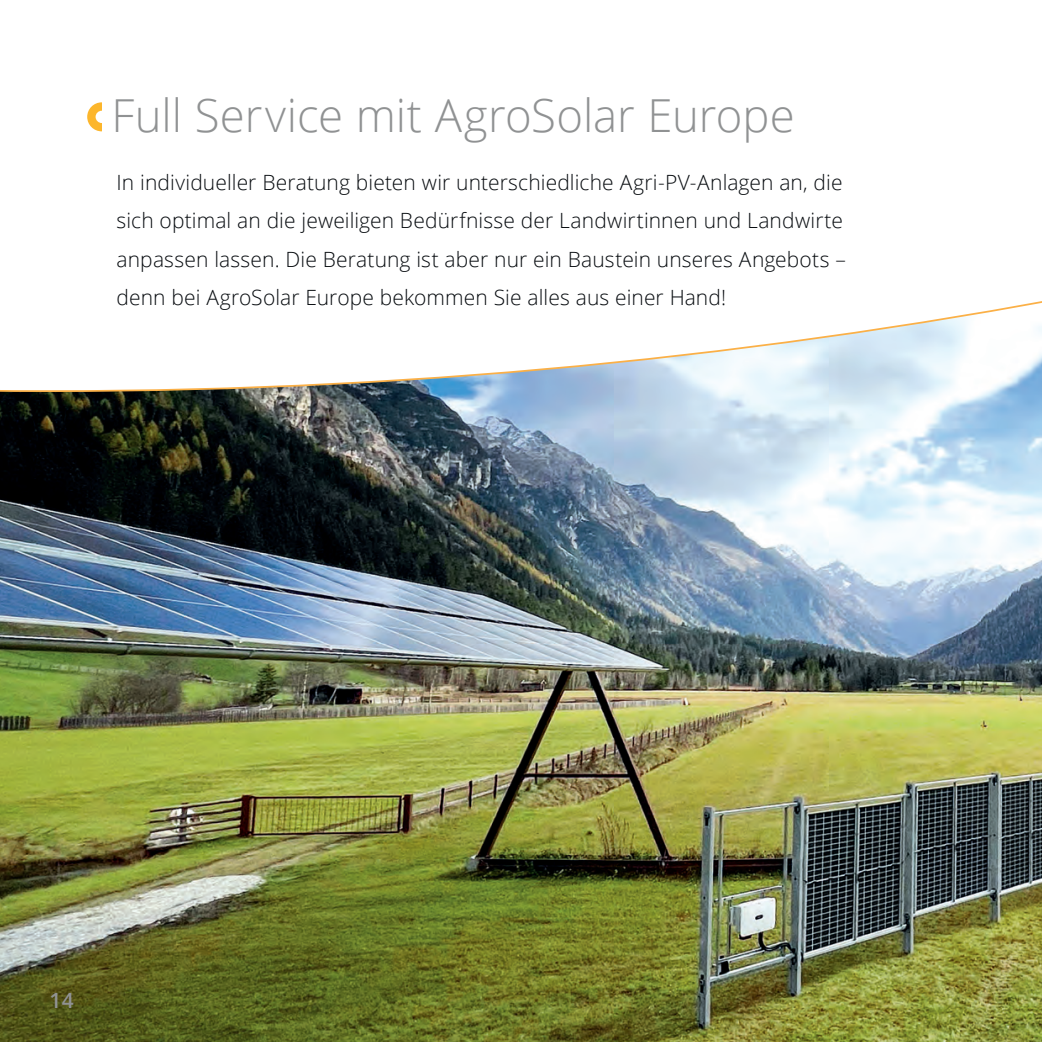
<style>
.page{position:relative;width:1042px;height:1042px;background:#fff}
.page>*{position:absolute;margin:0;border:0;box-sizing:border-box;transform-origin:0 0}
.t1{font:300 45.5px "Open Sans";color:#909293}
.t2{font:300 21px/38.5px "Open Sans";letter-spacing:.005em;color:#080c10}
.t3{font:600 21px "Open Sans";color:#909293}
</style>
<div class="page">
<img style="left:0;top:392px;width:1042px;height:650px">
<svg style="left:0;top:131px;width:1042px;height:261px"></svg>
<svg style="left:87px;top:102px;width:15px;height:29px"></svg>
<h1 class="t1" style="left:112px;top:84px;width:685px">Full Service mit AgroSolar Europe</h1>
<p class="t2" style="left:117px;top:162px;width:731px">In individueller Beratung bieten wir unterschiedliche Agri-PV-Anlagen an, die sich optimal an die jeweiligen Bedürfnisse der Landwirtinnen und Landwirte anpassen lassen. Die Beratung ist aber nur ein Baustein unseres Angebots – denn bei AgroSolar Europe bekommen Sie alles aus einer Hand!</p>
<p class="t3" style="left:50px;top:986px;width:26px">14</p>
</div>
